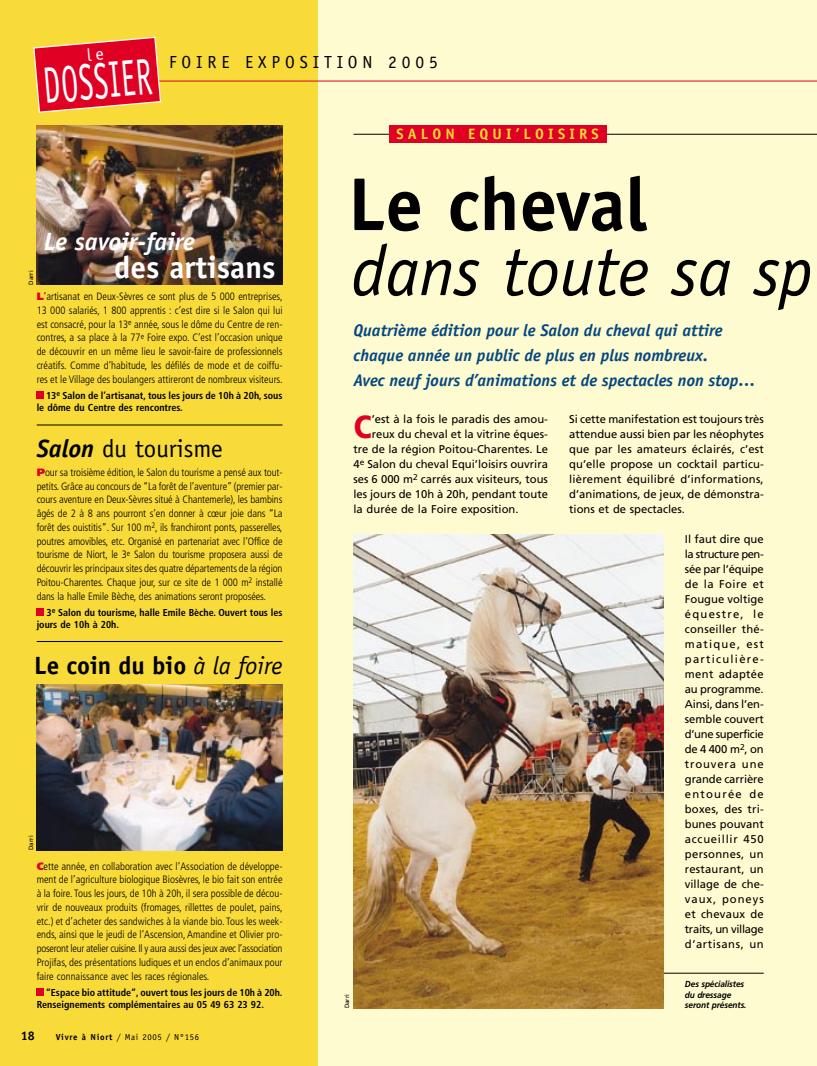
<style>
.page{position:relative;width:817px;height:1066px;background:#fff}
.page>*{position:absolute;margin:0;border:0;box-sizing:border-box;transform-origin:0 0}
.t1{font:700 75px "Officina Sans";color:#000}
.t2{font:italic 71.25px "Officina Sans";letter-spacing:-.01em;color:#000}
.t3{font:51.25px "Officina Sans";color:#fff;scale:.6 1}
.t4{font:900 condensed 32px "Frutiger";color:#df0024}
.t5{font:700 31.25px "Officina Sans";color:#fff}
.t6{font:700 25px "Officina Sans";color:#000}
.t7{font:25px "Officina Sans";color:#000}
.t8{font:italic 700 25px "Officina Sans";color:#fff}
.t9{font:17.5px "Officina Sans";letter-spacing:.28em;color:#000}
.t10{font:italic 700 16.88px/25px "Officina Sans";color:#05487f}
.t11{font:700 15px "Officina Sans";letter-spacing:.28em;color:#f8da39}
.t12{font:700 12.5px "Officina Sans";color:#000}
.t13{font:11.25px/15px "Frutiger";color:#000;text-align:justify}
.t14{font:300 condensed 10.62px/13.8px "Frutiger";color:#000;text-align:justify}
.t15{font:700 condensed 10px/12.5px "Frutiger";color:#000}
.t16{font:italic 700 8.75px/10.6px "Frutiger";letter-spacing:-.01em;color:#000;scale:.95 1}
.t17{font:8.75px "Officina Sans";letter-spacing:.075em;color:#000}
.t18{font:6.25px "Frutiger";color:#000}
.s1{font-weight:900;font-stretch:normal;color:#df0024}
.s2{font-weight:700;font-style:italic}
.s3{font-weight:400;font-style:italic}
.s4{font-weight:700}
</style>
<div class="page">
<hr style="left:816px;top:0;width:1px;height:1065px;background:#fffbd0">
<img style="left:0;top:0;width:816px;height:1065px">
<svg style="left:32px;top:36px;width:130px;height:77px;background:#e53531"></svg>
<h3 class="t3" style="left:42px;top:66px;width:183px;rotate:-5deg">DOSSIER</h3>
<h3 class="t9" style="left:169px;top:56px;width:270px">FOIRE EXPOSITION 2005</h3>
<h3 class="t11" style="left:396px;top:128px;width:204px">SALON EQUI’LOISIRS</h3>
<p class="t18" style="left:28px;top:285px;width:16px;rotate:-90deg">Darri</p>
<h3 class="t8" style="left:44px;top:232px;width:152px">Le savoir-faire</h3>
<h3 class="t5" style="left:114px;top:255px;width:163px">des artisans</h3>
<p class="t14" style="left:37px;top:290px;width:247px"><span class="s1">L</span>’artisanat en Deux-Sèvres ce sont plus de 5 000 entreprises,</p>
<p class="t14" style="left:37px;top:304px;width:247px">13 000 salariés, 1 800 apprentis : c’est dire si le Salon qui lui est consacré, pour la 13<sup>e</sup> année, sous le dôme du Centre de ren&shy;contres, a sa place à la 77<sup>e</sup> Foire expo. C’est l’occasion unique de découvrir en un même lieu le savoir-faire de professionnels créatifs. Comme d’habitude, les défilés de mode et de coiffu&shy;res et le Village des boulangers attireront de nombreux visiteurs.</p>
<p class="t15" style="left:37px;top:389px;width:247px;text-indent:9px">13<sup>e</sup> Salon de l’artisanat, tous les jours de 10h à 20h, sous le dôme du Centre des rencontres.</p>
<h3 class="t7" style="left:37px;top:438px;width:187px"><span class="s2">Salon</span> du tourisme</h3>
<p class="t14" style="left:37px;top:466px;width:247px"><span class="s1">P</span>our sa troisième édition, le Salon du tourisme a pensé aux tout&shy;petits. Grâce au concours de “La forêt de l’aventure” (premier par&shy;cours aventure en Deux-Sèvres situé à Chantemerle), les bambins âgés de 2 à 8 ans pourront s’en donner à cœur joie dans “La forêt des ouistitis”. Sur 100 m<sup>2</sup>, ils franchiront ponts, passerelles, poutres amovibles, etc. Organisé en partenariat avec l’Office de tourisme de Niort, le 3<sup>e</sup> Salon du tourisme proposera aussi de découvrir les principaux sites des quatre départements de la région Poitou-Charentes. Chaque jour, sur ce site de 1 000 m<sup>2</sup> installé dans la halle Emile Bèche, des animations seront proposées.</p>
<p class="t15" style="left:37px;top:606px;width:247px;text-indent:10px">3<sup>e</sup> Salon du tourisme, halle Emile Bèche. Ouvert tous les jours de 10h à 20h.</p>
<h3 class="t6" style="left:34px;top:655px;width:250px">Le coin du bio <span class="s3">à la foire</span></h3>
<p class="t18" style="left:28px;top:849px;width:16px;rotate:-90deg">Darri</p>
<p class="t14" style="left:37px;top:859px;width:247px"><span class="s1">C</span>ette année, en collaboration avec l’Association de développe&shy;ment de l’agriculture biologique Biosèvres, le bio fait son entrée à la foire. Tous les jours, de 10h à 20h, il sera possible de décou&shy;vrir de nouveaux produits (fromages, rillettes de poulet, pains, etc.) et d’acheter des sandwiches à la viande bio. Tous les week&shy;ends, ainsi que le jeudi de l’Ascension, Amandine et Olivier pro&shy;poseront leur atelier cuisine. Il y aura aussi des jeux avec l’association Projifas, des présentations ludiques et un enclos d’animaux pour faire connaissance avec les races régionales.</p>
<p class="t15" style="left:37px;top:986px;width:247px;text-indent:9px">“Espace bio attitude”, ouvert tous les jours de 10h à 20h.<br>Renseignements complémentaires au 05 49 63 23 92.</p>
<p class="t12" style="left:21px;top:1030px;width:15px">18</p>
<p class="t17" style="left:56px;top:1033px;width:145px"><span class="s4">Vivre à Niort</span> / Mai 2005 / N°156</p>
<h1 class="t1" style="left:348px;top:176px;width:301px">Le cheval</h1>
<h2 class="t2" style="left:351px;top:243px;width:464px">dans toute sa sp</h2>
<h3 class="t10" style="left:353px;top:319px;width:403px">Quatrième édition pour le Salon du cheval qui attire chaque année un public de plus en plus nombreux.<br>Avec neuf jours d’animations et de spectacles non stop…</h3>
<h3 class="t4" style="left:353px;top:413px;width:20px">C</h3>
<p class="t13" style="left:371px;top:412px;width:178px">’est à la fois le paradis des amou-</p>
<p class="t13" style="left:371px;top:427px;width:178px">reux du cheval et la vitrine éques-</p>
<p class="t13" style="left:353px;top:442px;width:196px">tre de la région Poitou-Charentes. Le</p>
<p class="t13" style="left:353px;top:457px;width:196px">4<sup>e</sup> Salon du cheval Equi’loisirs ouvrira</p>
<p class="t13" style="left:353px;top:472px;width:196px">ses 6 000 m<sup>2</sup> carrés aux visiteurs, tous</p>
<p class="t13" style="left:353px;top:487px;width:196px">les jours de 10h à 20h, pendant toute</p>
<p class="t13" style="left:353px;top:502px;width:167px">la durée de la Foire exposition.</p>
<p class="t18" style="left:344px;top:1008px;width:16px;rotate:-90deg">Darri</p>
<p class="t13" style="left:569px;top:412px;width:196px">Si cette manifestation est toujours très attendue aussi bien par les néophytes que par les amateurs éclairés, c’est qu’elle propose un cocktail particu&shy;lièrement équilibré d’informations, d’animations, de jeux, de démonstra&shy;tions et de spectacles.</p>
<p class="t13" style="left:684px;top:532px;width:80px">Il faut dire que la structure pen&shy;sée par l’équipe de la Foire et Fougue voltige équestre, le conseiller thé&shy;matique, est particulière&shy;ment adaptée au programme.<br>Ainsi, dans l’en&shy;semble couvert d’une superficie de 4 400 m<sup>2</sup>, on trouvera une grande carrière entourée de boxes, des tri&shy;bunes pouvant accueillir 450 personnes, un restaurant, un village de che&shy;vaux, poneys et chevaux de traits, un village d’artisans, un</p>
<p class="t16" style="left:684px;top:978px;width:66px">Des spécialistes du dressage seront présents.</p>
</div>
